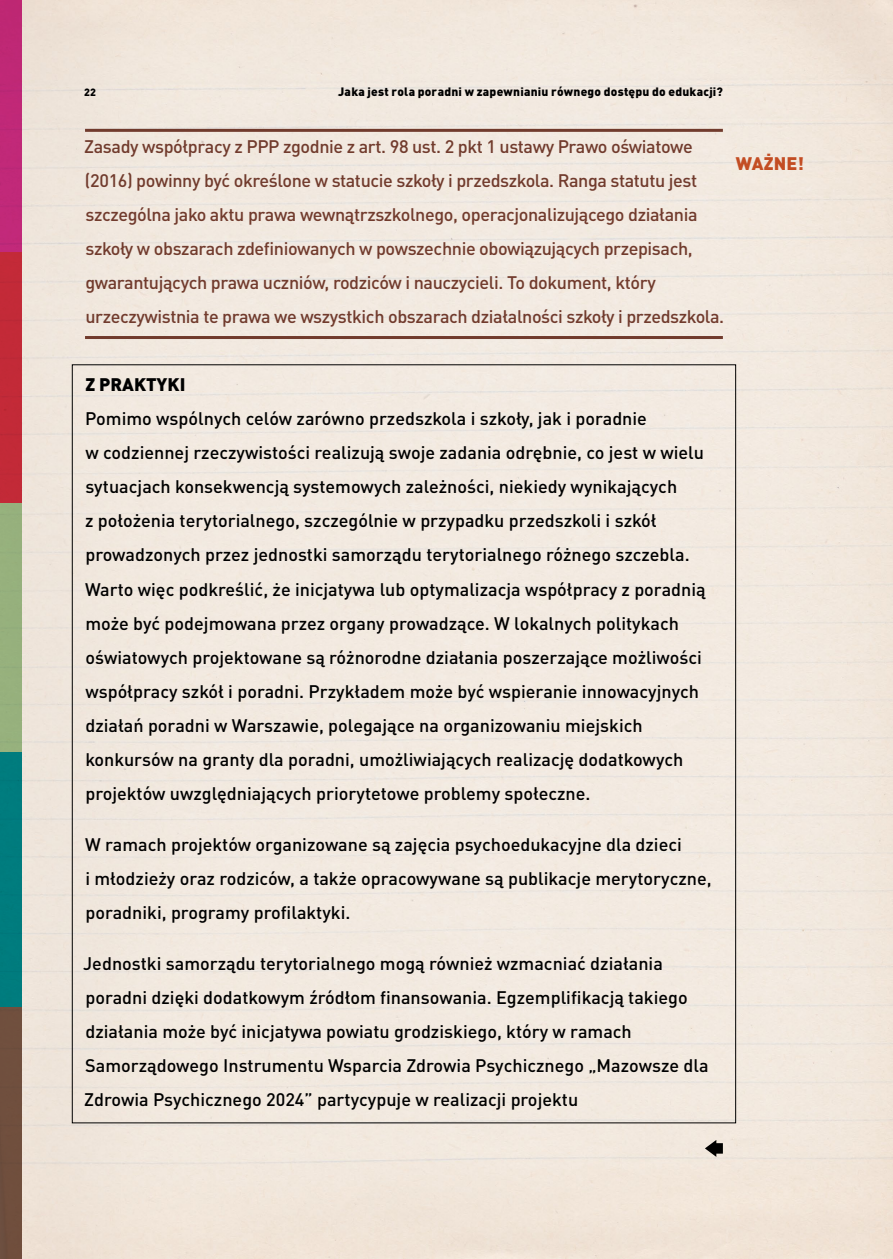
<style>
.page{position:relative;width:893px;height:1259px;background:#fff}
.page>*{position:absolute;margin:0;border:0;box-sizing:border-box;transform-origin:0 0}
.t1{font:500 18px/34px "DIN Pro Pl";color:#000}
.t2{font:500 18px/34px "DIN Pro Pl";letter-spacing:-.02em;color:#713b2d}
.t3{font:900 18px "DIN Pro";color:#000}
.t4{font:900 18px "DIN Pro";letter-spacing:.01em;color:#c34d23}
.t5{font:900 12px "DIN Pro";letter-spacing:.02em;color:#000}
.t6{font:900 10.5px "DIN Pro";color:#000}
</style>
<div class="page">
<div style="left:21px;top:0;width:872px;height:1259px;background:#f2e9df"></div>
<img style="left:701px;top:1134px;width:30px;height:29px">
<div style="left:0;top:0;width:21px;height:252px;background:#c02877"></div>
<div style="left:0;top:252px;width:21px;height:251px;background:#c22a37"></div>
<div style="left:0;top:503px;width:21px;height:252px;background:#96b07d"></div>
<div style="left:0;top:752px;width:21px;height:255px;background:#007c7e"></div>
<div style="left:0;top:1007px;width:21px;height:252px;background:#704f3e"></div>
<hr style="left:85px;top:129px;width:638px;height:3px;background:#713b2d">
<hr style="left:85px;top:336px;width:638px;height:3px;background:#713b2d">
<p class="t6" style="left:84px;top:85px;width:13px">22</p>
<p class="t5" style="left:338px;top:84px;width:386px">Jaka jest rola poradni w zapewnianiu równego dostępu do edukacji?</p>
<p class="t2" style="left:84px;top:128px;width:641px">Zasady współpracy z PPP zgodnie z art. 98 ust. 2 pkt 1 ustawy Prawo oświatowe (2016) powinny być określone w statucie szkoły i przedszkola. Ranga statutu jest szczególna jako aktu prawa wewnątrzszkolnego, operacjonalizującego działania szkoły w obszarach zdefiniowanych w powszechnie obowiązujących przepisach, gwarantujących prawa uczniów, rodziców i nauczycieli. To dokument, który urzeczywistnia te prawa we wszystkich obszarach działalności szkoły i przedszkola.</p>
<p class="t4" style="left:736px;top:151px;width:70px">WAŻNE!</p>
<p class="t3" style="left:85px;top:372px;width:101px">Z PRAKTYKI</p>
<p class="t1" style="left:85px;top:401px;width:622px">Pomimo wspólnych celów zarówno przedszkola i szkoły, jak i poradnie<br>w codziennej rzeczywistości realizują swoje zadania odrębnie, co jest w wielu sytuacjach konsekwencją systemowych zależności, niekiedy wynikających<br>z położenia terytorialnego, szczególnie w przypadku przedszkoli i szkół prowadzonych przez jednostki samorządu terytorialnego różnego szczebla.<br>Warto więc podkreślić, że inicjatywa lub optymalizacja współpracy z poradnią może być podejmowana przez organy prowadzące. W lokalnych politykach oświatowych projektowane są różnorodne działania poszerzające możliwości współpracy szkół i poradni. Przykładem może być wspieranie innowacyjnych działań poradni w Warszawie, polegające na organizowaniu miejskich konkursów na granty dla poradni, umożliwiających realizację dodatkowych projektów uwzględniających priorytetowe problemy społeczne.</p>
<p class="t1" style="left:85px;top:826px;width:628px">W ramach projektów organizowane są zajęcia psychoedukacyjne dla dzieci<br>i młodzieży oraz rodziców, a także opracowywane są publikacje merytoryczne, poradniki, programy profilaktyki.</p>
<p class="t1" style="left:83px;top:945px;width:627px">Jednostki samorządu terytorialnego mogą również wzmacniać działania poradni dzięki dodatkowym źródłom finansowania. Egzemplifikacją takiego działania może być inicjatywa powiatu grodziskiego, który w ramach Samorządowego Instrumentu Wsparcia Zdrowia Psychicznego „Mazowsze dla Zdrowia Psychicznego 2024” partycypuje w realizacji projektu</p>
</div>
